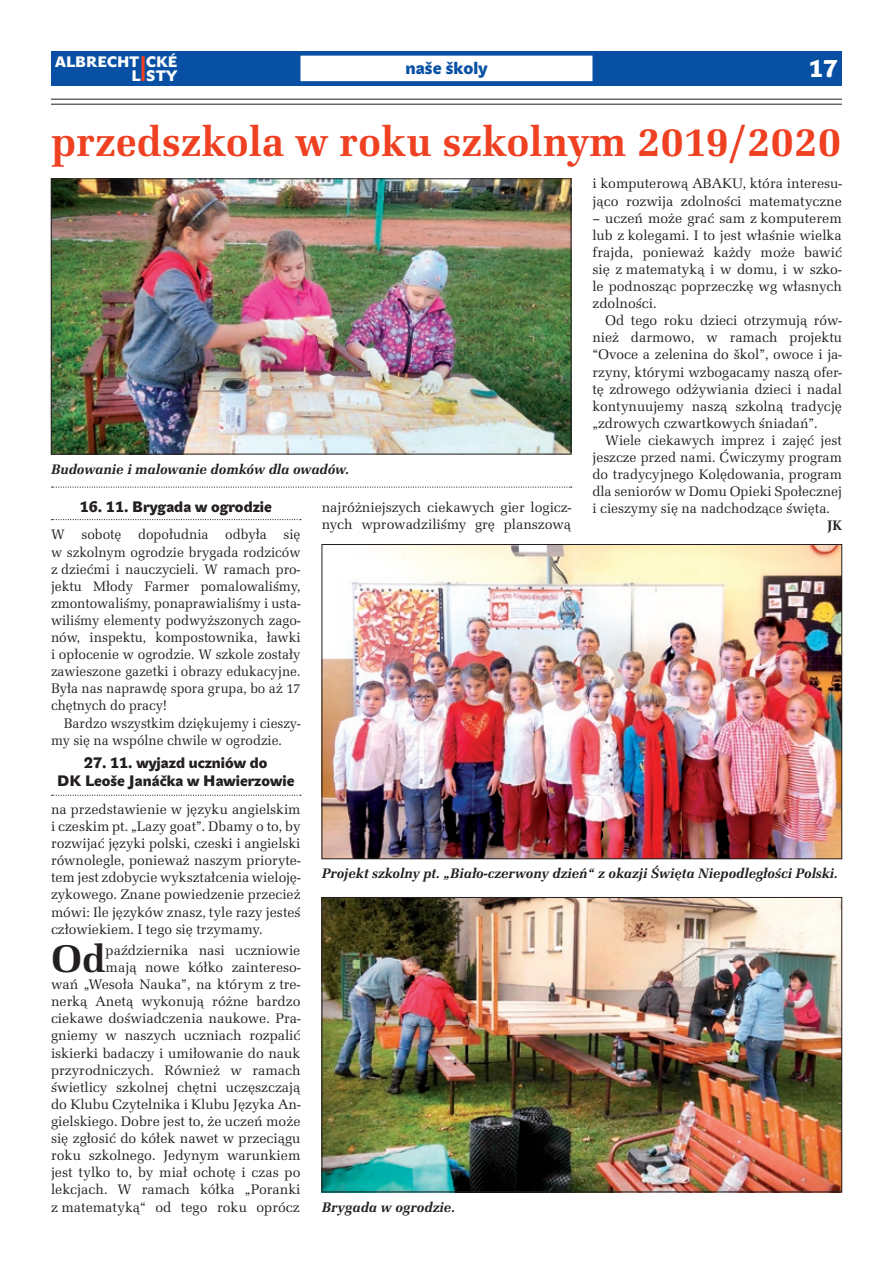
<style>
.page{position:relative;width:893px;height:1263px;background:#fff}
.page>*{position:absolute;margin:0;border:0;box-sizing:border-box;transform-origin:0 0}
.t1{font:700 43.5px "URW Latino TCE";color:#ef4022}
.t2{font:700 39.9px "URW Latino TCE";color:#231f20}
.t3{font:35.25px "John Sans Black Pro";color:#ef4022;scale:.43 1}
.t4{font:24px "John Sans Black Pro";color:#fff}
.t5{font:17.25px "John Sans Black Pro";color:#0850a3}
.t6{font:15px/18px "John Sans Black Pro";color:#231f20;text-align:center}
.t7{font:15px/14.1px "John Sans Black Pro";color:#fff;text-align:right}
.t8{font:14.25px/17.1px "URW Latino TCE";color:#231f20;text-align:justify}
.t9{font:italic 700 14.25px "URW Latino TCE";color:#231f20}
.t10{font:700 14.25px "URW Latino TCE";color:#231f20}
</style>
<div class="page">
<svg style="left:52px;top:519px;width:249px;height:1px"></svg>
<svg style="left:52px;top:795px;width:249px;height:1px"></svg>
<img style="left:53px;top:181px;width:516px;height:271px">
<div style="left:51px;top:179px;width:520px;height:275px;border:1px solid #231f20"></div>
<img style="left:324px;top:546px;width:516px;height:311px">
<div style="left:322px;top:544px;width:520px;height:315px;border:1px solid #231f20"></div>
<img style="left:324px;top:899px;width:516px;height:291px">
<div style="left:322px;top:897px;width:520px;height:295px;border:1px solid #231f20"></div>
<svg style="left:52px;top:486px;width:520px;height:2px"></svg>
<div style="left:51px;top:51px;width:791px;height:34px;background:#0850a3"></div>
<hr style="left:51px;top:99px;width:791px;height:1px;background:#231f20">
<hr style="left:51px;top:104px;width:791px;height:1px;background:#231f20">
<div style="left:300px;top:56px;width:292px;height:25px;background:#fff"></div>
<p class="t7" style="left:55px;top:55px;width:124px">ALBRECHT CKÉ<br>L S T Y</p>
<h3 class="t3" style="left:141px;top:48px;width:14px">I</h3>
<p class="t5" style="left:406px;top:58px;width:83px">naše školy</p>
<h3 class="t4" style="left:809px;top:54px;width:30px">17</h3>
<h1 class="t1" style="left:51px;top:115px;width:792px">przedszkola w roku szkolnym 2019/2020</h1>
<p class="t8" style="left:592px;top:175px;width:251px">i komputerową ABAKU, która interesu&shy;jąco rozwija zdolności matematyczne</p>
<p class="t8" style="left:592px;top:209px;width:251px">– uczeń może grać sam z komputerem lub z kolegami. I to jest właśnie wielka frajda, ponieważ każdy może bawić się z matematyką i w domu, i w szko&shy;le podnosząc poprzeczkę wg własnych zdolności.</p>
<p class="t8" style="left:592px;top:312px;width:251px;text-indent:13px">Od tego roku dzieci otrzymują rów&shy;nież darmowo, w ramach projektu “Ovoce a zelenina do škol”, owoce i ja&shy;rzyny, którymi wzbogacamy naszą ofer&shy;tę zdrowego odżywiania dzieci i nadal kontynuujemy naszą szkolną tradycję „zdrowych czwartkowych śniadań”.</p>
<p class="t8" style="left:592px;top:432px;width:251px;text-indent:13px">Wiele ciekawych imprez i zajęć jest jeszcze przed nami. Ćwiczymy program do tradycyjnego Kolędowania, program dla seniorów w Domu Opieki Społecznej i cieszymy się na nadchodzące święta.</p>
<p class="t10" style="left:827px;top:517px;width:16px">JK</p>
<p class="t9" style="left:51px;top:460px;width:300px">Budowanie i malowanie domków dla owadów.</p>
<p class="t6" style="left:80px;top:498px;width:194px">16. 11. Brygada w ogrodzie</p>
<p class="t8" style="left:51px;top:526px;width:251px">W sobotę dopołudnia odbyła się w szkolnym ogrodzie brygada rodziców z dziećmi i nauczycieli. W ramach pro&shy;jektu Młody Farmer pomalowaliśmy, zmontowaliśmy, ponaprawialiśmy i usta&shy;wiliśmy elementy podwyższonych zago&shy;nów, inspektu, kompostownika, ławki i opłocenie w ogrodzie. W szkole zostały zawieszone gazetki i obrazy edukacyjne.<br>Była nas naprawdę spora grupa, bo aż 17 chętnych do pracy!</p>
<p class="t8" style="left:51px;top:714px;width:251px;text-indent:13px">Bardzo wszystkim dziękujemy i cieszy&shy;my się na wspólne chwile w ogrodzie.</p>
<p class="t6" style="left:57px;top:754px;width:239px">27. 11. wyjazd uczniów do<br>DK Leoše Janáčka w Hawierzowie</p>
<p class="t8" style="left:51px;top:801px;width:251px">na przedstawienie w języku angielskim i czeskim pt. „Lazy goat”. Dbamy o to, by rozwijać języki polski, czeski i angielski równolegle, ponieważ naszym prioryte&shy;tem jest zdobycie wykształcenia wieloję&shy;zykowego. Znane powiedzenie przecież mówi: Ile języków znasz, tyle razy jesteś człowiekiem. I tego się trzymamy.</p>
<h2 class="t2" style="left:51px;top:934px;width:56px">Od</h2>
<p class="t8" style="left:322px;top:499px;width:251px">najróżniejszych ciekawych gier logicz&shy;nych wprowadziliśmy grę planszową</p>
<p class="t9" style="left:322px;top:865px;width:518px">Projekt szkolny pt. „Biało-czerwony dzień“ z okazji Święta Niepodległości Polski.</p>
<p class="t8" style="left:51px;top:942px;width:251px;text-align:right">października nasi uczniowie<br>mają nowe kółko zaintereso-<br>wań „Wesoła Nauka”, na którym z tre&shy;nerką Anetą wykonują różne bardzo ciekawe doświadczenia naukowe. Pra&shy;gniemy w naszych uczniach rozpalić iskierki badaczy i umiłowanie do nauk przyrodniczych. Również w ramach świetlicy szkolnej chętni uczęszczają do Klubu Czytelnika i Klubu Języka An&shy;gielskiego. Dobre jest to, że uczeń może się zgłosić do kółek nawet w przeciągu roku szkolnego. Jedynym warunkiem jest tylko to, by miał ochotę i czas po lekcjach. W ramach kółka „Poranki z matematyką“ od tego roku oprócz</p>
<p class="t9" style="left:322px;top:1198px;width:135px">Brygada w ogrodzie.</p>
</div>
